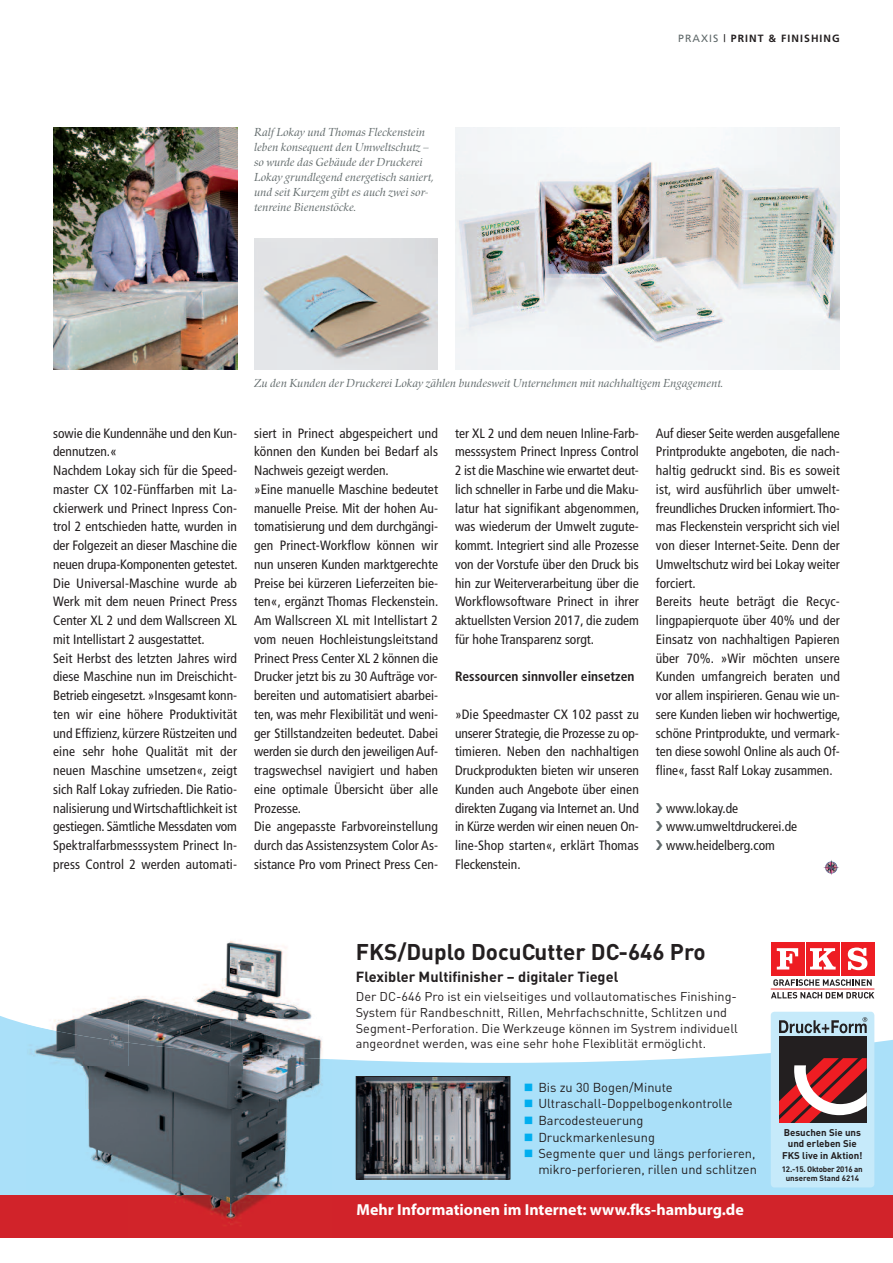
<style>
.page{position:relative;width:893px;height:1263px;background:#fff}
.page>*{position:absolute;margin:0;border:0;box-sizing:border-box;transform-origin:0 0}
.t1{font:700 22.5px "DIN";color:#231f20}
.t2{font:700 15.9px "Myriad Pro";color:#fff}
.t3{font:700 14.55px "DIN";color:#231f20}
.t4{font:condensed 13.5px/18.8px "Frutiger LT Std";color:#231f20}
.t5{font:700 condensed 13.5px "Frutiger";color:#231f20}
.t6{font:12.9px/15.3px "DIN";color:#231f20;text-align:right}
.t7{font:12.6px/15.9px "DIN";color:#231f20}
.t8{font:italic 12px/15px "Zapf Renais SB";color:#60696a}
.t9{font:700 10.5px "Frutiger";letter-spacing:.1em;color:#231f20}
.t10{font:700 9.75px/11.7px "DIN";color:#231f20;text-align:center}
.t11{font:700 7.95px/9.4px "DIN";letter-spacing:-.025em;color:#231f20;text-align:center}
.s1{font-weight:400;color:#60696a}
.s2{font-weight:400}
.s3{color:#00aeef}
</style>
<div class="page">
<img style="left:53px;top:128px;width:184px;height:241px">
<img style="left:455px;top:128px;width:385px;height:241px">
<svg style="left:823px;top:860px;width:13px;height:15px"></svg>
<svg style="left:832px;top:861px;width:7px;height:10px"></svg>
<img style="left:254px;top:239px;width:184px;height:130px">
<div style="left:0;top:988px;width:893px;height:245px;background:#aae0f9"></div>
<div style="left:0;top:942px;width:893px;height:121px;background:#fff"></div>
<div style="left:0;top:1195px;width:893px;height:43px;background:#d1232a"></div>
<div style="left:771px;top:942px;width:33px;height:33px;background:#ee1d23"></div>
<svg style="left:777px;top:948px;width:21px;height:21px"></svg>
<div style="left:806px;top:942px;width:33px;height:33px;background:#ee1d23"></div>
<svg style="left:810px;top:948px;width:26px;height:21px"></svg>
<div style="left:841px;top:942px;width:33px;height:33px;background:#ee1d23"></div>
<svg style="left:848px;top:947px;width:19px;height:23px"></svg>
<hr style="left:771px;top:989px;width:103px;height:1px;background:#ee1d23">
<svg style="left:773px;top:979px;width:99px;height:7px"></svg>
<svg style="left:771px;top:992px;width:103px;height:6px"></svg>
<img style="left:27px;top:942px;width:101px;height:1px">
<img style="left:27px;top:1043px;width:101px;height:133px">
<img style="left:128px;top:1053px;width:102px;height:173px">
<img style="left:230px;top:1059px;width:102px;height:167px">
<img style="left:27px;top:943px;width:101px;height:100px">
<img style="left:128px;top:941px;width:204px;height:78px">
<img style="left:128px;top:1019px;width:102px;height:34px">
<img style="left:230px;top:1019px;width:102px;height:40px">
<img style="left:358px;top:1078px;width:150px;height:99px">
<div style="left:356px;top:1076px;width:154px;height:103px;border:1px solid #231f20"></div>
<div style="left:771px;top:1012px;width:103px;height:175px;background:#c6eafa;border-radius:4px"></div>
<div style="left:779px;top:1036px;width:88px;height:87px;background:#231f20"></div>
<svg style="left:779px;top:1017px;width:88px;height:16px"></svg>
<svg style="left:779px;top:1058px;width:88px;height:65px"></svg>
<p class="t8" style="left:254px;top:124px;width:181px">Ralf Lokay und Thomas Fleckenstein leben konsequent den Umweltschutz – so wurde das Gebäude der Druckerei Lokay grundlegend energetisch saniert, und seit Kurzem gibt es auch zwei sor&shy;tenreine Bienenstöcke.</p>
<p class="t9" style="left:678px;top:34px;width:163px"><span class="s1">PRAXIS</span> <span class="s2">|</span> PRINT &amp; FINISHING</p>
<p class="t8" style="left:254px;top:375px;width:470px">Zu den Kunden der Druckerei Lokay zählen bundesweit Unternehmen mit nachhaltigem Engagement.</p>
<p class="t4" style="left:53px;top:424px;width:186px">sowie die Kundennähe und den Kun&shy;dennutzen.«<br>Nachdem Lokay sich für die Speed&shy;master CX 102-Fünffarben mit La&shy;ckierwerk und Prinect Inpress Con&shy;trol 2 entschieden hatte, wurden in der Folgezeit an dieser Maschine die neuen drupa-Komponenten getestet.<br>Die Universal-Maschine wurde ab Werk mit dem neuen Prinect Press Center XL 2 und dem Wallscreen XL mit Intellistart 2 ausgestattet.<br>Seit Herbst des letzten Jahres wird diese Maschine nun im Dreischicht-Betrieb eingesetzt. »Insgesamt konn&shy;ten wir eine höhere Produktivität und Effizienz, kürzere Rüstzeiten und eine sehr hohe Qualität mit der neuen Maschine umsetzen«, zeigt sich Ralf Lokay zufrieden. Die Ratio&shy;nalisierung undWirtschaftlichkeit ist gestiegen. Sämtliche Messdaten vom Spektralfarbmesssystem Prinect In&shy;press Control 2 werden automati-</p>
<p class="t4" style="left:254px;top:424px;width:186px">siert in Prinect abgespeichert und können den Kunden bei Bedarf als Nachweis gezeigt werden.<br>»Eine manuelle Maschine bedeutet manuelle Preise. Mit der hohen Au&shy;tomatisierung und dem durchgängi&shy;gen Prinect-Workflow können wir nun unseren Kunden marktgerechte Preise bei kürzeren Lieferzeiten bie&shy;ten«, ergänzt Thomas Fleckenstein.<br>Am Wallscreen XL mit Intellistart 2 vom neuen Hochleistungsleitstand Prinect Press Center XL 2 können die Drucker jetzt bis zu 30 Aufträge vor&shy;bereiten und automatisiert abarbei&shy;ten, was mehr Flexibilität und weni&shy;ger Stillstandzeiten bedeutet. Dabei werden sie durch den jeweiligenAuf&shy;tragswechsel navigiert und haben eine optimale Übersicht über alle Prozesse.<br>Die angepasste Farbvoreinstellung durch das Assistenzsystem Color As&shy;sistance Pro vom Prinect Press Cen-</p>
<p class="t4" style="left:455px;top:424px;width:186px;text-align:justify">ter XL 2 und dem neuen Inline-Farb&shy;messsystem Prinect Inpress Control 2 ist die Maschine wie erwartet deut&shy;lich schneller in Farbe und die Maku&shy;latur hat signifikant abgenommen, was wiederum der Umwelt zugute&shy;kommt. Integriert sind alle Prozesse von der Vorstufe über den Druck bis hin zur Weiterverarbeitung über die Workflowsoftware Prinect in ihrer aktuellsten Version 2017, die zudem für hohe Transparenz sorgt.</p>
<p class="t5" style="left:455px;top:671px;width:181px">Ressourcen sinnvoller einsetzen</p>
<p class="t4" style="left:455px;top:706px;width:185px;text-align:justify">»Die Speedmaster CX 102 passt zu unserer Strategie, die Prozesse zu op&shy;timieren. Neben den nachhaltigen Druckprodukten bieten wir unseren Kunden auch Angebote über einen direkten Zugang via Internet an. Und in Kürze werden wir einen neuen On&shy;line-Shop starten«, erklärt Thomas Fleckenstein.</p>
<p class="t4" style="left:656px;top:424px;width:186px">Auf dieser Seite werden ausgefallene Printprodukte angeboten, die nach&shy;haltig gedruckt sind. Bis es soweit ist, wird ausführlich über umwelt&shy;freundliches Drucken informiert.Tho&shy;mas Fleckenstein verspricht sich viel von dieser Internet-Seite. Denn der Umweltschutz wird bei Lokay weiter forciert.<br>Bereits heute beträgt die Recyc&shy;lingpapierquote über 40% und der Einsatz von nachhaltigen Papieren über 70%. »Wir möchten unsere Kunden umfangreich beraten und vor allem inspirieren. Genau wie un&shy;sere Kunden lieben wir hochwertige, schöne Printprodukte, und vermark&shy;ten diese sowohl Online als auch Of&shy;fline«, fasst Ralf Lokay zusammen.</p>
<p class="t4" style="left:666px;top:799px;width:132px">www.lokay.de www.umweltdruckerei.de www.heidelberg.com</p>
<h1 class="t1" style="left:356px;top:939px;width:351px">FKS/Duplo DocuCutter DC-646 Pro</h1>
<p class="t3" style="left:356px;top:968px;width:264px">Flexibler Multifinisher – digitaler Tiegel</p>
<p class="t7" style="left:356px;top:988px;width:384px">Der DC-646 Pro ist ein vielseitiges und vollautomatisches Finishing-System für Randbeschnitt, Rillen, Mehrfachschnitte, Schlitzen und Segment-Perforation. Die Werkzeuge können im Systrem individuell angeordnet werden, was eine sehr hohe Flexiblität ermöglicht.</p>
<p class="t6" style="left:524px;top:1079px;width:150px"><span class="s3">■</span> Bis zu 30 Bogen/Minute</p>
<p class="t6" style="left:524px;top:1095px;width:210px"><span class="s3">■</span> Ultraschall-Doppelbogenkontrolle</p>
<p class="t6" style="left:524px;top:1112px;width:121px"><span class="s3">■</span> Barcodesteuerung</p>
<p class="t6" style="left:524px;top:1129px;width:133px"><span class="s3">■</span> Druckmarkenlesung</p>
<p class="t6" style="left:524px;top:1146px;width:235px"><span class="s3">■</span> Segmente quer und längs perforieren, mikro-perforieren, rillen und schlitzen</p>
<p class="t2" style="left:357px;top:1204px;width:389px">Mehr Informationen im Internet: www.fks-hamburg.de</p>
<p class="t10" style="left:782px;top:1126px;width:82px">Besuchen Sie uns und erleben Sie<br>FKS live in Aktion!</p>
<p class="t11" style="left:782px;top:1164px;width:82px">12.-15. Oktober 2016 an unserem Stand 6214</p>
</div>
